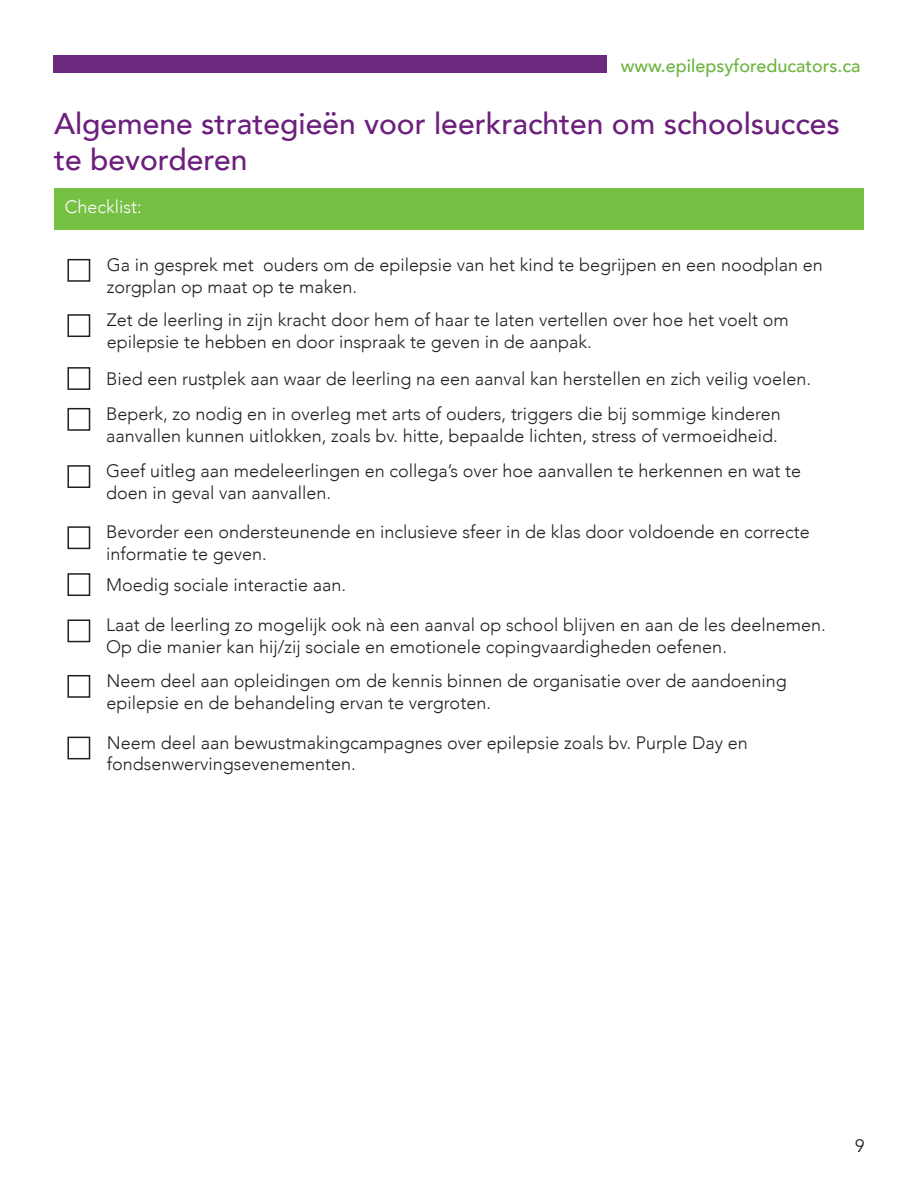
<style>
.page{position:relative;width:918px;height:1188px;background:#fff}
.page>*{position:absolute;margin:0;border:0;box-sizing:border-box;transform-origin:0 0}
.t1{font:500 30px/36px "Avenir";color:#6c1f7d}
.t2{font:300 18px/21.6px "Avenir";color:#231f20}
.t3{font:500 18px "Avenir";color:#6cb43f}
.t4{font:300 18px "Avenir";color:#fff}
.t5{font:18px "Avenir";color:#231f20}
</style>
<div class="page">
<div style="left:54px;top:189px;width:810px;height:41px;background:#76c043"></div>
<div style="left:67px;top:259px;width:23px;height:23px;border:2px solid #231f20"></div>
<div style="left:67px;top:314px;width:23px;height:23px;border:2px solid #231f20"></div>
<div style="left:67px;top:367px;width:23px;height:23px;border:2px solid #231f20"></div>
<div style="left:67px;top:465px;width:23px;height:23px;border:2px solid #231f20"></div>
<div style="left:67px;top:526px;width:23px;height:23px;border:2px solid #231f20"></div>
<div style="left:67px;top:408px;width:23px;height:23px;border:2px solid #231f20"></div>
<div style="left:67px;top:573px;width:23px;height:23px;border:2px solid #231f20"></div>
<div style="left:67px;top:619px;width:23px;height:23px;border:2px solid #231f20"></div>
<div style="left:67px;top:675px;width:23px;height:23px;border:2px solid #231f20"></div>
<div style="left:67px;top:737px;width:23px;height:22px;border:2px solid #231f20"></div>
<div style="left:53px;top:55px;width:553px;height:18px;background:#6c2a7e"></div>
<p class="t3" style="left:621px;top:50px;width:241px">www.epilepsyforeducators.ca</p>
<p class="t1" style="left:54px;top:104px;width:787px">Algemene strategieën voor leerkrachten om schoolsucces te bevorderen</p>
<p class="t4" style="left:65px;top:197px;width:79px">Checklist:</p>
<p class="t2" style="left:107px;top:254px;width:718px">Ga in gesprek met ouders om de epilepsie van het kind te begrijpen en een noodplan en zorgplan op maat op te maken.</p>
<p class="t2" style="left:107px;top:309px;width:684px">Zet de leerling in zijn kracht door hem of haar te laten vertellen over hoe het voelt om epilepsie te hebben en door inspraak te geven in de aanpak.</p>
<p class="t2" style="left:106px;top:368px;width:707px">Bied een rustplek aan waar de leerling na een aanval kan herstellen en zich veilig voelen.</p>
<p class="t2" style="left:106px;top:403px;width:676px">Beperk, zo nodig en in overleg met arts of ouders, triggers die bij sommige kinderen aanvallen kunnen uitlokken, zoals bv. hitte, bepaalde lichten, stress of vermoeidheid.</p>
<p class="t2" style="left:106px;top:460px;width:697px">Geef uitleg aan medeleerlingen en collega’s over hoe aanvallen te herkennen en wat te doen in geval van aanvallen.</p>
<p class="t2" style="left:106px;top:521px;width:705px">Bevorder een ondersteunende en inclusieve sfeer in de klas door voldoende en correcte informatie te geven.</p>
<p class="t2" style="left:106px;top:574px;width:242px">Moedig sociale interactie aan.</p>
<p class="t2" style="left:106px;top:615px;width:721px">Laat de leerling zo mogelijk ook nà een aanval op school blijven en aan de les deelnemen.<br>Op die manier kan hij/zij sociale en emotionele copingvaardigheden oefenen.</p>
<p class="t2" style="left:106px;top:670px;width:682px">Neem deel aan opleidingen om de kennis binnen de organisatie over de aandoening epilepsie en de behandeling ervan te vergroten.</p>
<p class="t2" style="left:107px;top:732px;width:643px">Neem deel aan bewustmakingcampagnes over epilepsie zoals bv. Purple Day en fondsenwervingsevenementen.</p>
<p class="t5" style="left:855px;top:1135px;width:12px">9</p>
</div>
